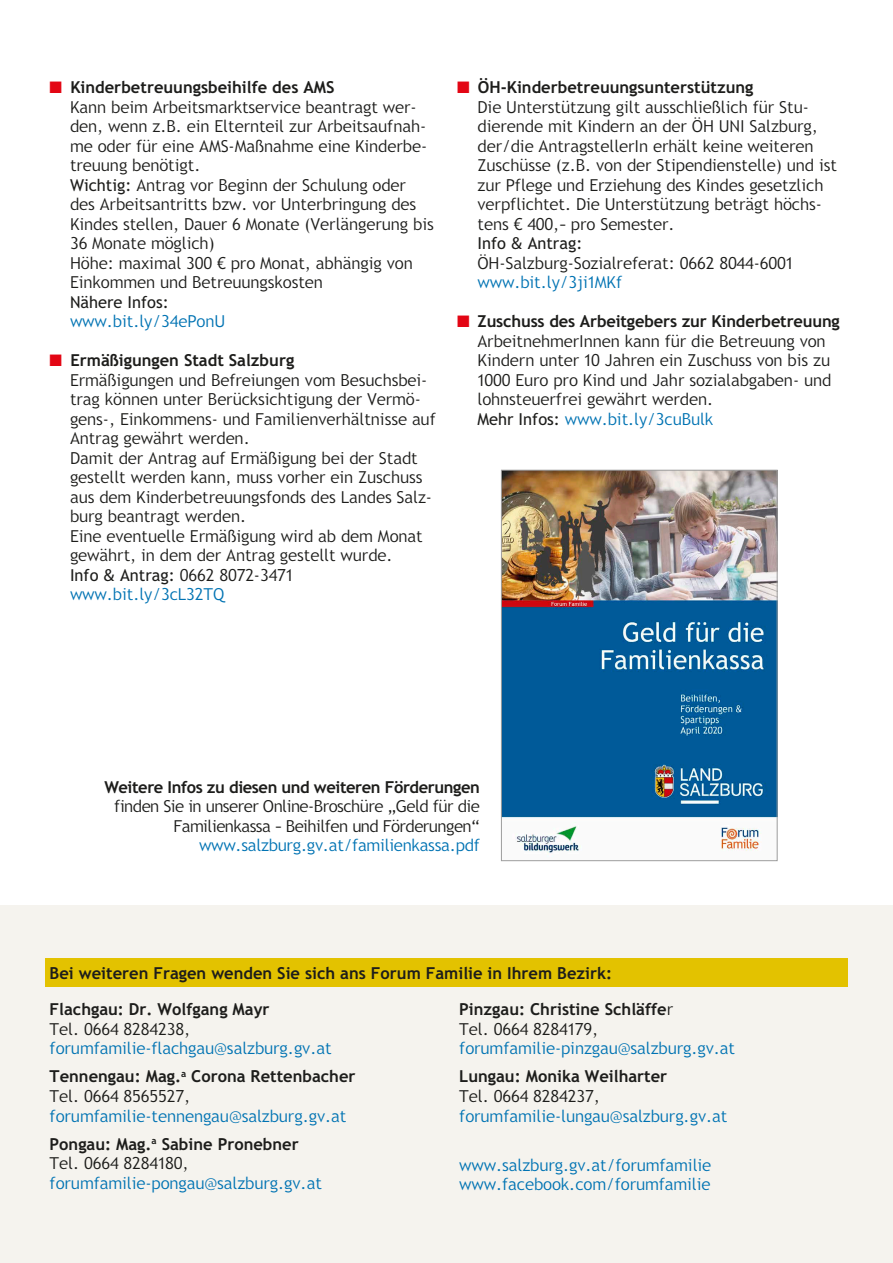
<style>
.page{position:relative;width:893px;height:1263px;background:#fff}
.page>*{position:absolute;margin:0;border:0;box-sizing:border-box;transform-origin:0 0}
.FT{font:300 16.5px/19.5px "Trebuchet SBG2";color:#1d1d1b}
.Gau_Name{font:300 16.5px/19.5px "Trebuchet SBG2";color:#0073b3}
.FT-2{font:300 16.5px/19.5px "Trebuchet SBG2";letter-spacing:-.025em;color:#1d1d1b;text-align:right}
.t1{font:700 16.5px "Trebuchet SBG2";color:#1d1d1b}
.s1{color:#e30614}
.s2{font-weight:700}
.s3{font-weight:400}
.s4{color:#0073b3}
.s5{font-weight:700;color:#1d1d1b}
.s6{color:#1d1d1b}
</style>
<div class="page">
<div style="left:0;top:906px;width:893px;height:357px;background:#f5f3ee"></div>
<img style="left:503px;top:472px;width:272px;height:385px">
<div style="left:501px;top:470px;width:276px;height:391px;border:1px solid #9d9d9d"></div>
<div style="left:45px;top:958px;width:803px;height:28px;background:#e3c200"></div>
<p class="FT" style="left:70px;top:77px;width:365px;text-indent:-20px"><span class="s1">■</span> <span class="s2">Kinderbetreuungsbeihilfe des AMS<br></span>Kann beim Arbeitsmarktservice beantragt wer&shy;den, wenn z.B. ein Elternteil zur Arbeitsaufnah&shy;me oder für eine AMS-Maßnahme eine Kinderbe&shy;treuung benötigt.<br><span class="s3">Wichtig:</span> Antrag vor Beginn der Schulung oder des Arbeitsantritts bzw. vor Unterbringung des Kindes stellen, Dauer 6 Monate (Verlängerung bis 36 Monate möglich)<br>Höhe: maximal 300 € pro Monat, abhängig von Einkommen und Betreuungskosten<br><span class="s3">Nähere Infos:<br></span><span class="s4">www.bit.ly/34ePonU</span></p>
<p class="FT" style="left:70px;top:350px;width:367px;text-indent:-20px"><span class="s1">■</span> <span class="s2">Ermäßigungen Stadt Salzburg<br></span>Ermäßigungen und Befreiungen vom Besuchsbei&shy;trag können unter Berücksichtigung der Vermö&shy;gens-, Einkommens- und Familienverhältnisse auf Antrag gewährt werden.<br>Damit der Antrag auf Ermäßigung bei der Stadt gestellt werden kann, muss vorher ein Zuschuss aus dem Kinderbetreuungsfonds des Landes Salz&shy;burg beantragt werden.<br>Eine eventuelle Ermäßigung wird ab dem Monat gewährt, in dem der Antrag gestellt wurde.<br><span class="s3">Info &amp; Antrag:</span> 0662 8072-3471 <span class="s4">www.bit.ly/3cL32TQ</span></p>
<p class="FT" style="left:477px;top:77px;width:361px;text-indent:-20px"><span class="s1">■</span> <span class="s2">ÖH-Kinderbetreuungsunterstützung<br></span>Die Unterstützung gilt ausschließlich für Stu&shy;dierende mit Kindern an der ÖH UNI Salzburg, der/die AntragstellerIn erhält keine weiteren Zuschüsse (z.B. von der Stipendienstelle) und ist zur Pflege und Erziehung des Kindes gesetzlich verpflichtet. Die Unterstützung beträgt höchs&shy;tens € 400,– pro Semester.<br><span class="s3">Info &amp; Antrag:<br></span>ÖH-Salzburg-Sozialreferat: 0662 8044-6001 <span class="s4">www.bit.ly/3ji1MKf</span></p>
<p class="FT" style="left:477px;top:311px;width:364px;text-indent:-20px"><span class="s1">■</span> <span class="s2">Zuschuss des Arbeitgebers zur Kinderbetreuung </span>ArbeitnehmerInnen kann für die Betreuung von Kindern unter 10 Jahren ein Zuschuss von bis zu 1000 Euro pro Kind und Jahr sozialabgaben- und lohnsteuerfrei gewährt werden.<br><span class="s3">Mehr Infos:</span> <span class="s4">www.bit.ly/3cuBulk</span></p>
<p class="FT-2" style="left:104px;top:777px;width:377px"><span class="s2">Weitere Infos zu diesen und weiteren Förderungen </span>finden Sie in unserer Online-Broschüre „Geld für die Familienkassa – Beihilfen und Förderungen“ <span class="s4">www.salzburg.gv.at/familienkassa.pdf</span></p>
<p class="t1" style="left:50px;top:963px;width:564px">Bei weiteren Fragen wenden Sie sich ans Forum Familie in Ihrem Bezirk:</p>
<p class="Gau_Name" style="left:50px;top:1000px;width:283px"><span class="s5">Flachgau: Dr. Wolfgang Mayr<br></span><span class="s6">Tel. 0664 8284238, </span>forumfamilie-flachgau@salzburg.gv.at</p>
<p class="Gau_Name" style="left:50px;top:1067px;width:307px"><span class="s5">Tennengau: Mag.</span><sup>a</sup> <span class="s5">Corona Rettenbacher<br></span><span class="s6">Tel. 0664 8565527, </span>forumfamilie-tennengau@salzburg.gv.at</p>
<p class="Gau_Name" style="left:50px;top:1134px;width:274px"><span class="s5">Pongau: Mag.</span><sup>a</sup> <span class="s5">Sabine Pronebner<br></span><span class="s6">Tel. 0664 8284180, </span>forumfamilie-pongau@salzburg.gv.at</p>
<p class="Gau_Name" style="left:459px;top:1000px;width:277px"><span class="s5">Pinzgau: Christine Schläffe</span><span class="s6">r<br>Tel. 0664 8284179, </span>forumfamilie-pinzgau@salzburg.gv.at</p>
<p class="Gau_Name" style="left:459px;top:1067px;width:270px"><span class="s5">Lungau: Monika Weilharter<br></span><span class="s6">Tel. 0664 8284237, </span>forumfamilie-lungau@salzburg.gv.at</p>
<p class="Gau_Name" style="left:459px;top:1155px;width:253px">www.salzburg.gv.at/forumfamilie www.facebook.com/forumfamilie</p>
</div>
